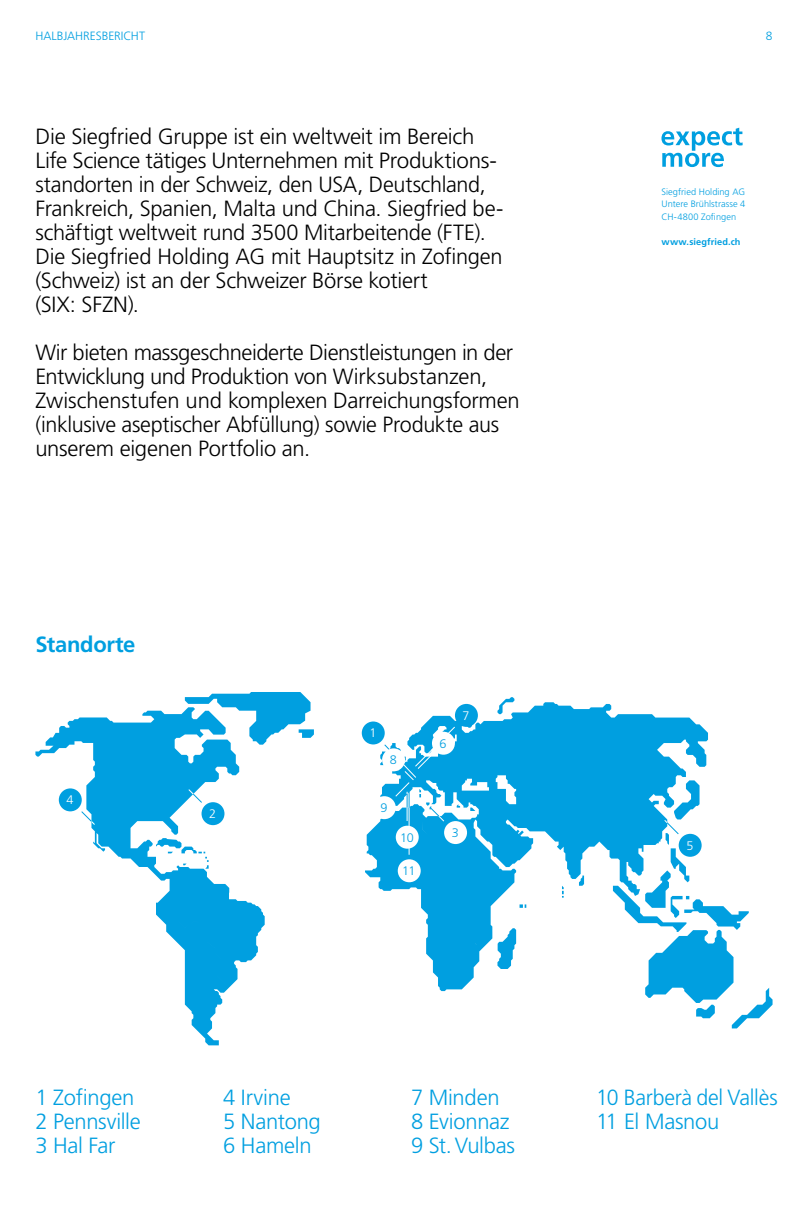
<style>
.page{position:relative;width:808px;height:1214px;background:#fff}
.page>*{position:absolute;margin:0;border:0;box-sizing:border-box;transform-origin:0 0}
.t1{font:300 22px/24px "Frutiger LT Std";letter-spacing:-.015em;color:#000}
.t2{font:300 22px/24px "Frutiger LT Std";letter-spacing:-.015em;color:#009fe0}
.t3{font:700 22px "Frutiger LT Std";letter-spacing:-.015em;color:#009fe0}
.t4{font:300 12.4px "Frutiger LT Std";color:#009fe0}
.t5{font:300 12.4px "Frutiger LT Std";color:#fff}
.t6{font:300 12px "Frutiger LT Std";color:#009fe0}
.t7{font:300 9.2px/12.5px "Frutiger LT Std";color:#009fe0;text-align:justify}
.t8{font:700 9.2px "Frutiger LT Std";letter-spacing:.01em;color:#009fe0}
</style>
<div class="page">
<svg style="left:661px;top:128px;width:82px;height:39px"></svg>
<svg style="left:365px;top:697px;width:407px;height:331px"></svg>
<div style="left:444px;top:821px;width:23px;height:23px;background:#fff;border-radius:50%"></div>
<div style="left:679px;top:833px;width:23px;height:23px;background:#009fe0;border-radius:50%"></div>
<div style="left:455px;top:703px;width:23px;height:23px;background:#009fe0;border-radius:50%"></div>
<div style="left:373px;top:796px;width:23px;height:23px;background:#fff;border-radius:50%"></div>
<div style="left:362px;top:721px;width:23px;height:23px;background:#009fe0;border-radius:50%"></div>
<svg style="left:663px;top:819px;width:16px;height:16px"></svg>
<svg style="left:35px;top:692px;width:279px;height:353px"></svg>
<div style="left:201px;top:802px;width:23px;height:23px;background:#009fe0;border-radius:50%"></div>
<div style="left:59px;top:788px;width:23px;height:23px;background:#009fe0;border-radius:50%"></div>
<svg style="left:188px;top:788px;width:15px;height:15px"></svg>
<svg style="left:80px;top:810px;width:16px;height:15px"></svg>
<div style="left:398px;top:859px;width:23px;height:23px;background:#fff;border-radius:50%"></div>
<hr style="left:409px;top:807px;width:1px;height:47px;background:#fff">
<div style="left:396px;top:825px;width:23px;height:23px;background:#fff;border-radius:50%"></div>
<svg style="left:383px;top:725px;width:73px;height:97px"></svg>
<p class="t6" style="left:35px;top:29px;width:111px">HALBJAHRESBERICHT</p>
<p class="t6" style="left:766px;top:29px;width:8px">8</p>
<p class="t1" style="left:35px;top:125px;width:469px">Die Siegfried Gruppe ist ein weltweit im Bereich Life Science tätiges Unternehmen mit Produktions&shy;standorten in der Schweiz, den USA, Deutschland, Frankreich, Spanien, Malta und China. Siegfried be&shy;schäftigt weltweit rund 3500 Mitarbeitende (FTE).<br>Die Siegfried Holding AG mit Hauptsitz in Zofingen (Schweiz) ist an der Schweizer Börse kotiert<br>(SIX: SFZN).</p>
<p class="t1" style="left:35px;top:341px;width:486px">Wir bieten massgeschneiderte Dienstleistungen in der Entwicklung und Produktion von Wirksubstanzen, Zwischenstufen und komplexen Darreichungsformen (inklusive aseptischer Abfüllung) sowie Produkte aus unserem eigenen Portfolio an.</p>
<p class="t3" style="left:35px;top:631px;width:102px">Standorte</p>
<p class="t5" style="left:66px;top:792px;width:9px">4</p>
<p class="t5" style="left:209px;top:806px;width:9px">2</p>
<p class="t5" style="left:369px;top:726px;width:9px">1</p>
<p class="t4" style="left:390px;top:752px;width:9px">8</p>
<p class="t4" style="left:380px;top:800px;width:9px">9</p>
<p class="t4" style="left:400px;top:830px;width:15px">10</p>
<p class="t4" style="left:402px;top:863px;width:15px">11</p>
<p class="t4" style="left:440px;top:736px;width:9px">6</p>
<p class="t5" style="left:463px;top:708px;width:9px">7</p>
<p class="t4" style="left:452px;top:825px;width:9px">3</p>
<p class="t7" style="left:661px;top:185px;width:85px">Siegfried Holding AG Untere Brühlstrasse 4<br>CH-4800 Zofingen</p>
<p class="t8" style="left:661px;top:236px;width:81px">www.siegfried.ch</p>
<p class="t5" style="left:686px;top:838px;width:9px">5</p>
<p class="t2" style="left:35px;top:1085px;width:107px">1 Zofingen<br>2 Pennsville<br>3 Hal Far</p>
<p class="t2" style="left:223px;top:1085px;width:99px">4 Irvine<br>5 Nantong<br>6 Hameln</p>
<p class="t2" style="left:411px;top:1085px;width:105px">7 Minden<br>8 Evionnaz<br>9 St.Vulbas</p>
<p class="t2" style="left:596px;top:1085px;width:183px">10 Barberà del Vallès<br>11 El Masnou</p>
</div>
